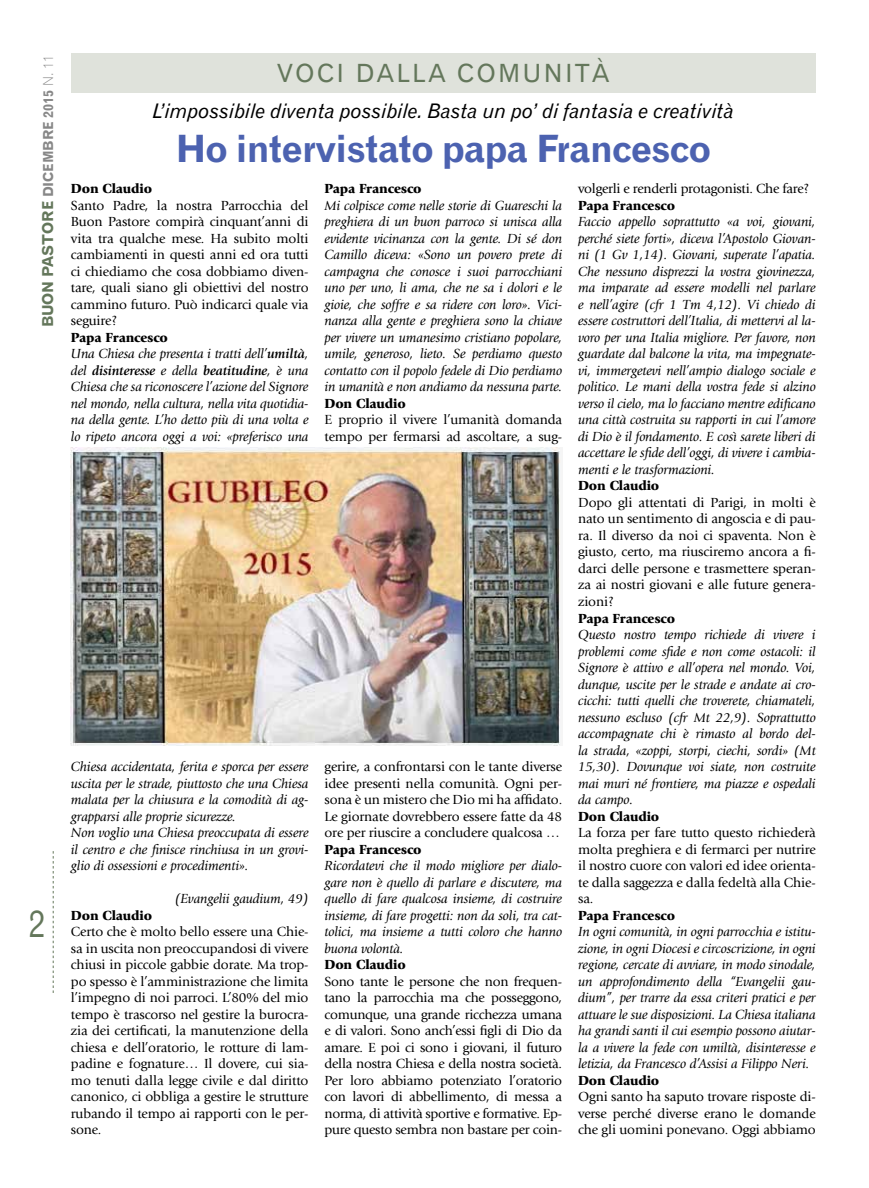
<style>
.page{position:relative;width:869px;height:1188px;background:#fff}
.page>*{position:absolute;margin:0;border:0;box-sizing:border-box;transform-origin:0 0}
.t1{font:37.5px "Gothic 720 BT Bold B";letter-spacing:-.02em;color:#4c62b0}
.t2{font:37.5px "Gothic 720 BT Roman B";color:#64775b;scale:.9 1}
.t3{font:25px "Gothic 720 BT Roman B";letter-spacing:.1em;color:#64775b}
.t4{font:20px "Gothic 720 BT Italic B";letter-spacing:-.005em;color:#000}
.t5{font:italic 13.75px/16.5px "Giovanni Std";letter-spacing:-.01em;color:#000;text-align:justify}
.t6{font:13.75px/16.5px "Giovanni Std";letter-spacing:-.01em;color:#000;text-align:justify}
.t7{font:900 13.75px "Giovanni Std";letter-spacing:-.01em;color:#000}
.t8{font:13.75px "Gothic 720 BT Bold B";color:#878787}
.s1{font-size:15px;color:#64775b}
.s2{font-family:"Gothic 720 BT Light B"}
.s3{font-weight:900;font-style:normal}
.s4{font-weight:700}
</style>
<div class="page">
<svg style="left:53px;top:851px;width:1px;height:141px"></svg>
<div style="left:71px;top:53px;width:744px;height:39px;background:#dfe2db"></div>
<img style="left:71px;top:447px;width:490px;height:298px">
<p class="t8" style="left:40px;top:327px;width:273px;rotate:-90deg"><span class="s1">BUON PASTORE</span> DICEMBRE 2015 <span class="s2">N. 11</span></p>
<h2 class="t3" style="left:277px;top:58px;width:333px">VOCI DALLA COMUNITÀ</h2>
<h3 class="t4" style="left:153px;top:98px;width:582px">L’impossibile diventa possibile. Basta un po’ di fantasia e creatività</h3>
<h1 class="t1" style="left:176px;top:126px;width:536px">Ho intervistato papa Francesco</h1>
<p class="t6" style="left:578px;top:180px;width:232px">volgerli e renderli protagonisti. Che fare?</p>
<p class="t7" style="left:578px;top:197px;width:99px">Papa Francesco</p>
<p class="t5" style="left:578px;top:213px;width:239px">Faccio appello soprattutto «a voi, giovani, perché siete forti», diceva l’Apostolo Giovan&shy;ni (1 Gv 1,14). Giovani, superate l’apatia.<br>Che nessuno disprezzi la vostra giovinezza, ma imparate ad essere modelli nel parlare e nell’agire (cfr 1 Tm 4,12). Vi chiedo di essere costruttori dell’Italia, di mettervi al la&shy;voro per una Italia migliore. Per favore, non guardate dal balcone la vita, ma impegnate&shy;vi, immergetevi nell’ampio dialogo sociale e politico. Le mani della vostra fede si alzino verso il cielo, ma lo facciano mentre edificano una città costruita su rapporti in cui l’amore di Dio è il fondamento. E così sarete liberi di accettare le sfide dell’oggi, di vivere i cambia&shy;menti e le trasformazioni.</p>
<p class="t7" style="left:578px;top:477px;width:83px">Don Claudio</p>
<p class="t6" style="left:578px;top:494px;width:239px">Dopo gli attentati di Parigi, in molti è nato un sentimento di angoscia e di pau&shy;ra. Il diverso da noi ci spaventa. Non è giusto, certo, ma riusciremo ancora a fi&shy;darci delle persone e trasmettere speran&shy;za ai nostri giovani e alle future genera&shy;zioni?</p>
<p class="t7" style="left:578px;top:609px;width:99px">Papa Francesco</p>
<p class="t5" style="left:578px;top:626px;width:239px">Questo nostro tempo richiede di vivere i problemi come sfide e non come ostacoli: il Signore è attivo e all’opera nel mondo. Voi, dunque, uscite per le strade e andate ai cro&shy;cicchi: tutti quelli che troverete, chiamateli, nessuno escluso (cfr Mt 22,9). Soprattutto accompagnate chi è rimasto al bordo del&shy;la strada, «zoppi, storpi, ciechi, sordi» (Mt 15,30). Dovunque voi siate, non costruite mai muri né frontiere, ma piazze e ospedali da campo.</p>
<p class="t7" style="left:578px;top:807px;width:83px">Don Claudio</p>
<p class="t6" style="left:578px;top:824px;width:239px">La forza per fare tutto questo richiederà molta preghiera e di fermarci per nutrire il nostro cuore con valori ed idee orienta&shy;te dalla saggezza e dalla fedeltà alla Chie&shy;sa.</p>
<p class="t7" style="left:578px;top:906px;width:99px">Papa Francesco</p>
<p class="t5" style="left:578px;top:923px;width:239px">In ogni comunità, in ogni parrocchia e istitu&shy;zione, in ogni Diocesi e circoscrizione, in ogni regione, cercate di avviare, in modo sinodale, un approfondimento della “Evangelii gau&shy;dium”, per trarre da essa criteri pratici e per attuare le sue disposizioni. La Chiesa italiana ha grandi santi il cui esempio possono aiutar&shy;la a vivere la fede con umiltà, disinteresse e letizia, da Francesco d’Assisi a Filippo Neri.</p>
<p class="t7" style="left:578px;top:1071px;width:83px">Don Claudio</p>
<p class="t6" style="left:578px;top:1088px;width:239px">Ogni santo ha saputo trovare risposte di&shy;verse perché diverse erano le domande che gli uomini ponevano. Oggi abbiamo</p>
<p class="t7" style="left:71px;top:180px;width:83px">Don Claudio</p>
<p class="t6" style="left:71px;top:197px;width:239px">Santo Padre, la nostra Parrocchia del Buon Pastore compirà cinquant’anni di vita tra qualche mese. Ha subito molti cambiamenti in questi anni ed ora tutti ci chiediamo che cosa dobbiamo diven&shy;tare, quali siano gli obiettivi del nostro cammino futuro. Può indicarci quale via seguire?</p>
<p class="t5" style="left:71px;top:329px;width:239px;text-align:left"><span class="s3">Papa Francesco<br></span>Una Chiesa che presenta i tratti dell’<span class="s4">umiltà</span>, del <span class="s4">disinteresse</span> e della <span class="s4">beatitudine</span>, è una Chiesa che sa riconoscere l’azione del Signore nel mondo, nella cultura, nella vita quotidia&shy;na della gente. L’ho detto più di una volta e lo ripeto ancora oggi a voi: «preferisco una</p>
<p class="t7" style="left:324px;top:180px;width:99px">Papa Francesco</p>
<p class="t5" style="left:324px;top:197px;width:239px">Mi colpisce come nelle storie di Guareschi la preghiera di un buon parroco si unisca alla evidente vicinanza con la gente. Di sé don Camillo diceva: «Sono un povero prete di campagna che conosce i suoi parrocchiani uno per uno, li ama, che ne sa i dolori e le gioie, che soffre e sa ridere con loro». Vici&shy;nanza alla gente e preghiera sono la chiave per vivere un umanesimo cristiano popolare, umile, generoso, lieto. Se perdiamo questo contatto con il popolo fedele di Dio perdiamo in umanità e non andiamo da nessuna parte.</p>
<p class="t7" style="left:324px;top:395px;width:83px">Don Claudio</p>
<p class="t6" style="left:324px;top:411px;width:239px">E proprio il vivere l’umanità domanda tempo per fermarsi ad ascoltare, a sug-</p>
<p class="t5" style="left:71px;top:758px;width:239px;text-align:left">Chiesa accidentata, ferita e sporca per essere uscita per le strade, piuttosto che una Chiesa malata per la chiusura e la comodità di ag&shy;grapparsi alle proprie sicurezze.<br>Non voglio una Chiesa preoccupata di essere il centro e che finisce rinchiusa in un grovi&shy;glio di ossessioni e procedimenti».</p>
<p class="t5" style="left:175px;top:890px;width:135px">(Evangelii gaudium, 49)</p>
<p class="t7" style="left:71px;top:906px;width:83px">Don Claudio</p>
<p class="t6" style="left:71px;top:923px;width:239px">Certo che è molto bello essere una Chie&shy;sa in uscita non preoccupandosi di vivere chiusi in piccole gabbie dorate. Ma trop&shy;po spesso è l’amministrazione che limita l’impegno di noi parroci. L’80% del mio tempo è trascorso nel gestire la burocra&shy;zia dei certificati, la manutenzione della chiesa e dell’oratorio, le rotture di lam&shy;padine e fognature… Il dovere, cui sia&shy;mo tenuti dalla legge civile e dal diritto canonico, ci obbliga a gestire le strutture rubando il tempo ai rapporti con le per&shy;sone.</p>
<p class="t6" style="left:324px;top:758px;width:239px">gerire, a confrontarsi con le tante diverse idee presenti nella comunità. Ogni per&shy;sona è un mistero che Dio mi ha affidato.<br>Le giornate dovrebbero essere fatte da 48 ore per riuscire a concludere qualcosa …</p>
<p class="t7" style="left:324px;top:840px;width:99px">Papa Francesco</p>
<p class="t5" style="left:324px;top:857px;width:239px">Ricordatevi che il modo migliore per dialo&shy;gare non è quello di parlare e discutere, ma quello di fare qualcosa insieme, di costruire insieme, di fare progetti: non da soli, tra cat&shy;tolici, ma insieme a tutti coloro che hanno buona volontà.</p>
<p class="t7" style="left:324px;top:956px;width:83px">Don Claudio</p>
<p class="t6" style="left:324px;top:972px;width:239px">Sono tante le persone che non frequen&shy;tano la parrocchia ma che posseggono, comunque, una grande ricchezza umana e di valori. Sono anch’essi figli di Dio da amare. E poi ci sono i giovani, il futuro della nostra Chiesa e della nostra società.<br>Per loro abbiamo potenziato l’oratorio con lavori di abbellimento, di messa a norma, di attività sportive e formative. Ep&shy;pure questo sembra non bastare per coin-</p>
<h1 class="t2" style="left:28px;top:900px;width:21px">2</h1>
</div>
